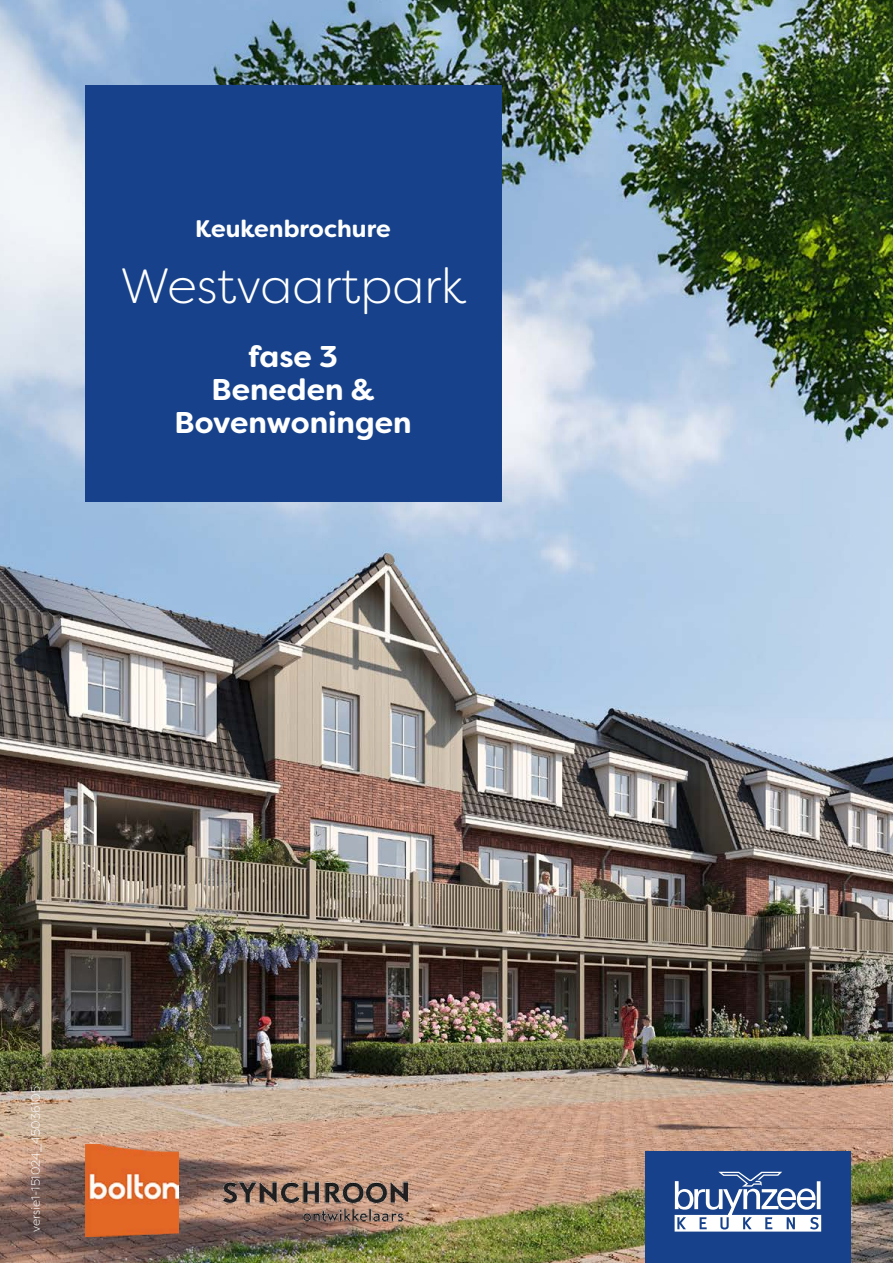
<style>
.page{position:relative;width:893px;height:1263px;background:#fff}
.page>*{position:absolute;margin:0;border:0;box-sizing:border-box;transform-origin:0 0}
.t1{font:300 49.5px "Filson Soft";color:#fff}
.t2{font:700 30px/33px "Filson Soft";color:#fff;text-align:center}
.t3{font:700 24px "Filson Soft";color:#fff}
.t4{font:300 12px "Filson Soft";color:#fff}
</style>
<div class="page">
<img style="left:0;top:0;width:893px;height:1263px">
<div style="left:85px;top:85px;width:417px;height:417px;background:#17428b"></div>
<img style="left:85px;top:1145px;width:93px;height:92px">
<img style="left:223px;top:1155px;width:184px;height:93px">
<div style="left:645px;top:1151px;width:205px;height:112px;background:#17428b"></div>
<svg style="left:675px;top:1172px;width:146px;height:59px"></svg>
<p class="t3" style="left:195px;top:214px;width:197px">Keukenbrochure</p>
<h1 class="t1" style="left:121px;top:255px;width:347px">Westvaartpark</h1>
<p class="t2" style="left:175px;top:340px;width:238px">fase 3<br>Beneden &amp;<br>Bovenwoningen</p>
<p class="t4" style="left:28px;top:1231px;width:147px;rotate:-90deg">versie1-151024_45036105</p>
</div>
